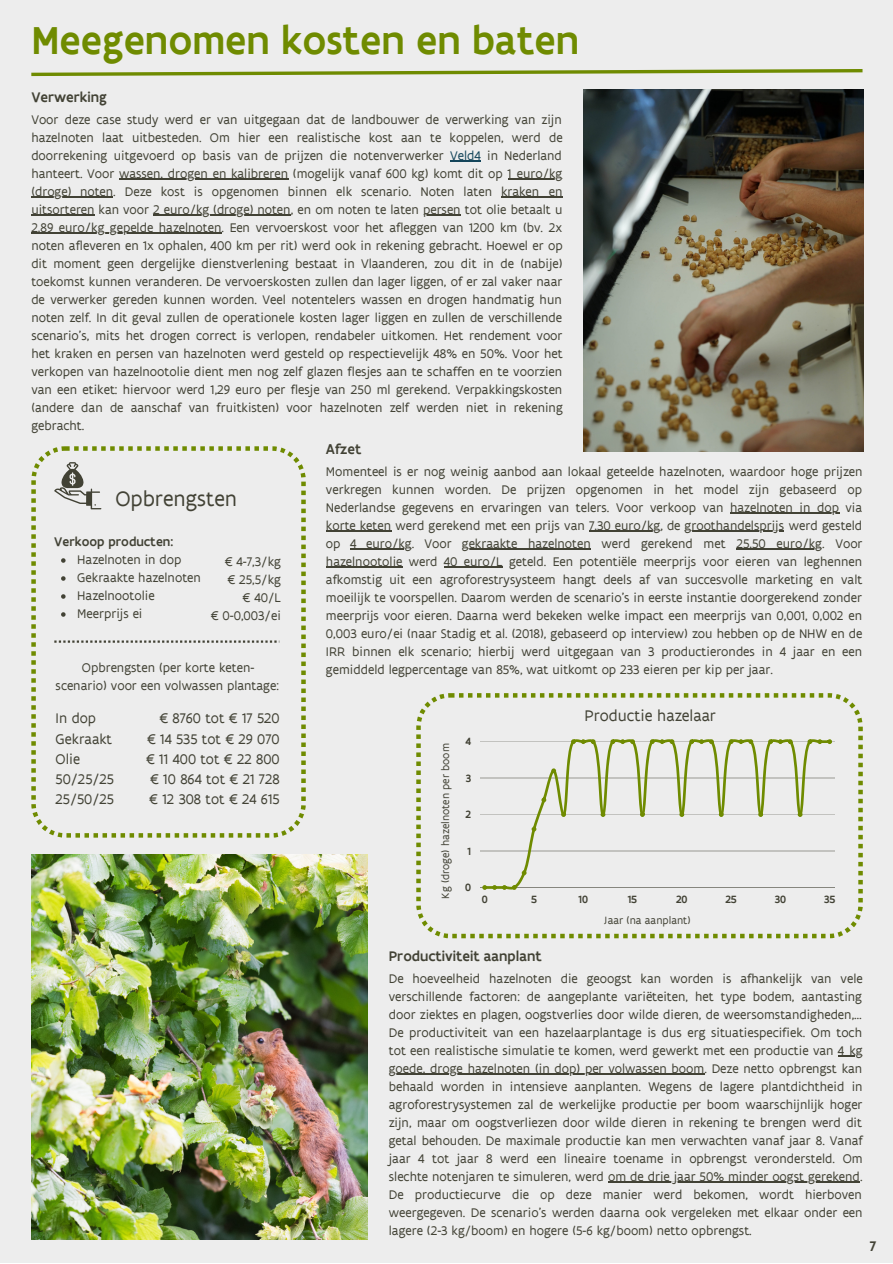
<style>
.page{position:relative;width:893px;height:1264px;background:#fff}
.page>*{position:absolute;margin:0;border:0;box-sizing:border-box;transform-origin:0 0}
.t1{font:500 42px "Flanders Art Sans";color:#6f8b00}
.t2{font:22.5px "Flanders Art Sans";color:#424235}
.t3{font:16.65px "Flanders Art Sans";color:#424235}
.t4{font:15px "Flanders Art Sans";color:#424235}
.t5{font:500 15px "Flanders Art Sans";color:#424235}
.t6{font:13.5px/18px "Flanders Art Sans";color:#424235;text-align:justify}
.t7{font:500 13.5px "Flanders Art Sans";color:#424235}
.t8{font:11.4px "Flanders Art Sans";color:#424235}
.t9{font:500 11.4px "Flanders Art Sans";color:#424235}
.s1{color:#15465b}
</style>
<div class="page">
<div style="left:0;top:0;width:892px;height:1262px;background:#ededed"></div>
<svg style="left:31px;top:446px;width:275px;height:391px"></svg>
<svg style="left:54px;top:462px;width:47px;height:47px"></svg>
<svg style="left:416px;top:693px;width:446px;height:245px"></svg>
<hr style="left:480px;top:741px;width:354px;height:1px;background:#424235">
<hr style="left:480px;top:777px;width:354px;height:1px;background:#424235">
<hr style="left:480px;top:814px;width:354px;height:1px;background:#424235">
<hr style="left:480px;top:850px;width:354px;height:1px;background:#424235">
<hr style="left:480px;top:887px;width:354px;height:1px;background:#424235">
<svg style="left:482px;top:739px;width:350px;height:150px"></svg>
<svg style="left:54px;top:640px;width:226px;height:2px"></svg>
<img style="left:583px;top:89px;width:280px;height:362px">
<img style="left:31px;top:854px;width:336px;height:385px">
<svg style="left:31px;top:69px;width:832px;height:8px"></svg>
<svg style="left:61px;top:558px;width:5px;height:4px"></svg>
<svg style="left:61px;top:576px;width:5px;height:4px"></svg>
<svg style="left:61px;top:594px;width:5px;height:4px"></svg>
<svg style="left:61px;top:612px;width:5px;height:4px"></svg>
<svg style="left:838px;top:1055px;width:24px;height:1px"></svg>
<hr style="left:389px;top:1073px;width:315px;height:1px;background:#424235">
<hr style="left:608px;top:1181px;width:252px;height:1px;background:#424235">
<hr style="left:450px;top:161px;width:31px;height:1px;background:#15465b">
<hr style="left:119px;top:179px;width:169px;height:1px;background:#424235">
<hr style="left:507px;top:179px;width:55px;height:1px;background:#424235">
<hr style="left:31px;top:197px;width:82px;height:1px;background:#424235">
<hr style="left:501px;top:197px;width:61px;height:1px;background:#424235">
<hr style="left:31px;top:215px;width:64px;height:1px;background:#424235">
<hr style="left:153px;top:215px;width:138px;height:1px;background:#424235">
<hr style="left:423px;top:215px;width:37px;height:1px;background:#424235">
<hr style="left:31px;top:233px;width:190px;height:1px;background:#424235">
<hr style="left:730px;top:513px;width:109px;height:1px;background:#424235">
<hr style="left:326px;top:531px;width:65px;height:1px;background:#424235">
<hr style="left:589px;top:531px;width:71px;height:1px;background:#424235">
<hr style="left:684px;top:531px;width:100px;height:1px;background:#424235">
<hr style="left:350px;top:549px;width:62px;height:1px;background:#424235">
<hr style="left:462px;top:549px;width:128px;height:1px;background:#424235">
<hr style="left:736px;top:549px;width:86px;height:1px;background:#424235">
<hr style="left:326px;top:567px;width:76px;height:1px;background:#424235">
<hr style="left:444px;top:567px;width:58px;height:1px;background:#424235">
<p class="t1" style="left:31px;top:14px;width:549px">Meegenomen kosten en baten</p>
<p class="t5" style="left:31px;top:88px;width:77px">Verwerking</p>
<p class="t6" style="left:31px;top:110px;width:533px">Voor deze case study werd er van uitgegaan dat de landbouwer de verwerking van zijn hazelnoten laat uitbesteden. Om hier een realistische kost aan te koppelen, werd de doorrekening uitgevoerd op basis van de prijzen die notenverwerker <span class="s1">Veld4</span> in Nederland hanteert. Voor wassen, drogen en kalibreren (mogelijk vanaf 600 kg) komt dit op 1 euro/kg (droge) noten. Deze kost is opgenomen binnen elk scenario. Noten laten kraken en uitsorteren kan voor 2 euro/kg (droge) noten, en om noten te laten persen tot olie betaalt u 2,89 euro/kg gepelde hazelnoten. Een vervoerskost voor het afleggen van 1200 km (bv. 2x noten afleveren en 1x ophalen, 400 km per rit) werd ook in rekening gebracht. Hoewel er op dit moment geen dergelijke dienstverlening bestaat in Vlaanderen, zou dit in de (nabije) toekomst kunnen veranderen. De vervoerskosten zullen dan lager liggen, of er zal vaker naar de verwerker gereden kunnen worden. Veel notentelers wassen en drogen handmatig hun noten zelf. In dit geval zullen de operationele kosten lager liggen en zullen de verschillende scenario's, mits het drogen correct is verlopen, rendabeler uitkomen. Het rendement voor het kraken en persen van hazelnoten werd gesteld op respectievelijk 48% en 50%. Voor het verkopen van hazelnootolie dient men nog zelf glazen flesjes aan te schaffen en te voorzien van een etiket: hiervoor werd 1,29 euro per flesje van 250 ml gerekend. Verpakkingskosten (andere dan de aanschaf van fruitkisten) voor hazelnoten zelf werden niet in rekening gebracht.</p>
<p class="t2" style="left:115px;top:484px;width:123px">Opbrengsten</p>
<p class="t7" style="left:54px;top:533px;width:120px">Verkoop producten:</p>
<p class="t6" style="left:77px;top:550px;width:106px">Hazelnoten in dop</p>
<p class="t6" style="left:77px;top:568px;width:125px">Gekraakte hazelnoten</p>
<p class="t6" style="left:77px;top:586px;width:79px">Hazelnootolie</p>
<p class="t6" style="left:77px;top:604px;width:67px">Meerprijs ei</p>
<p class="t6" style="left:225px;top:552px;width:58px">€ 4-7,3/kg</p>
<p class="t6" style="left:227px;top:570px;width:55px">€ 25,5/kg</p>
<p class="t6" style="left:242px;top:588px;width:40px">€ 40/L</p>
<p class="t6" style="left:211px;top:606px;width:72px">€ 0-0,003/ei</p>
<p class="t6" style="left:56px;top:658px;width:225px;text-align:center">Opbrengsten (per korte keten&shy;scenario) voor een volwassen plantage:</p>
<p class="t4" style="left:56px;top:709px;width:42px">In dop</p>
<p class="t4" style="left:56px;top:729px;width:58px">Gekraakt</p>
<p class="t4" style="left:56px;top:749px;width:26px">Olie</p>
<p class="t4" style="left:56px;top:769px;width:60px">50/25/25</p>
<p class="t4" style="left:56px;top:790px;width:60px">25/50/25</p>
<p class="t4" style="left:159px;top:709px;width:122px">€ 8760 tot € 17 520</p>
<p class="t4" style="left:147px;top:729px;width:134px">€ 14 535 tot € 29 070</p>
<p class="t4" style="left:146px;top:749px;width:135px">€ 11 400 tot € 22 800</p>
<p class="t4" style="left:150px;top:769px;width:131px">€ 10 864 tot € 21 728</p>
<p class="t4" style="left:149px;top:790px;width:132px">€ 12 308 tot € 24 615</p>
<p class="t5" style="left:326px;top:440px;width:37px">Afzet</p>
<p class="t6" style="left:326px;top:462px;width:538px">Momenteel is er nog weinig aanbod aan lokaal geteelde hazelnoten, waardoor hoge prijzen verkregen kunnen worden. De prijzen opgenomen in het model zijn gebaseerd op Nederlandse gegevens en ervaringen van telers. Voor verkoop van hazelnoten in dop via korte keten werd gerekend met een prijs van 7,30 euro/kg, de groothandelsprijs werd gesteld op 4 euro/kg. Voor gekraakte hazelnoten werd gerekend met 25,50 euro/kg. Voor hazelnootolie werd 40 euro/L geteld. Een potentiële meerprijs voor eieren van leghennen afkomstig uit een agroforestrysysteem hangt deels af van succesvolle marketing en valt moeilijk te voorspellen. Daarom werden de scenario's in eerste instantie doorgerekend zonder meerprijs voor eieren. Daarna werd bekeken welke impact een meerprijs van 0,001, 0,002 en 0,003 euro/ei (naar Stadig et al. (2018), gebaseerd op interview) zou hebben op de NHW en de IRR binnen elk scenario; hierbij werd uitgegaan van 3 productierondes in 4 jaar en een gemiddeld legpercentage van 85%, wat uitkomt op 233 eieren per kip per jaar.</p>
<p class="t8" style="left:438px;top:898px;width:157px;rotate:-90deg">Kg (droge) hazelnoten per boom</p>
<p class="t9" style="left:465px;top:734px;width:7px">4</p>
<p class="t9" style="left:465px;top:771px;width:7px">3</p>
<p class="t9" style="left:465px;top:807px;width:7px">2</p>
<p class="t9" style="left:467px;top:843px;width:5px">1</p>
<p class="t9" style="left:465px;top:880px;width:7px">0</p>
<p class="t3" style="left:584px;top:705px;width:133px">Productie hazelaar</p>
<p class="t9" style="left:481px;top:892px;width:7px">0</p>
<p class="t9" style="left:531px;top:892px;width:7px">5</p>
<p class="t9" style="left:578px;top:892px;width:11px">10</p>
<p class="t9" style="left:627px;top:892px;width:11px">15</p>
<p class="t9" style="left:676px;top:892px;width:13px">20</p>
<p class="t9" style="left:725px;top:892px;width:13px">25</p>
<p class="t9" style="left:774px;top:892px;width:13px">30</p>
<p class="t9" style="left:824px;top:892px;width:13px">35</p>
<p class="t8" style="left:603px;top:913px;width:88px">Jaar (na aanplant)</p>
<p class="t5" style="left:389px;top:947px;width:154px">Productiviteit aanplant</p>
<p class="t6" style="left:389px;top:968px;width:475px">De hoeveelheid hazelnoten die geoogst kan worden is afhankelijk van vele verschillende factoren: de aangeplante variëteiten, het type bodem, aantasting door ziektes en plagen, oogstverlies door wilde dieren, de weersomstandigheden,… De productiviteit van een hazelaarplantage is dus erg situatiespecifiek. Om toch tot een realistische simulatie te komen, werd gewerkt met een productie van 4 kg goede, droge hazelnoten (in dop) per volwassen boom. Deze netto opbrengst kan behaald worden in intensieve aanplanten. Wegens de lagere plantdichtheid in agroforestrysystemen zal de werkelijke productie per boom waarschijnlijk hoger zijn, maar om oogstverliezen door wilde dieren in rekening te brengen werd dit getal behouden. De maximale productie kan men verwachten vanaf jaar 8. Vanaf jaar 4 tot jaar 8 werd een lineaire toename in opbrengst verondersteld. Om slechte notenjaren te simuleren, werd om de drie jaar 50% minder oogst gerekend.<br>De productiecurve die op deze manier werd bekomen, wordt hierboven weergegeven. De scenario's werden daarna ook vergeleken met elkaar onder een lagere (2-3 kg/boom) en hogere (5-6 kg/boom) netto opbrengst.</p>
<p class="t5" style="left:869px;top:1236px;width:8px">7</p>
</div>
